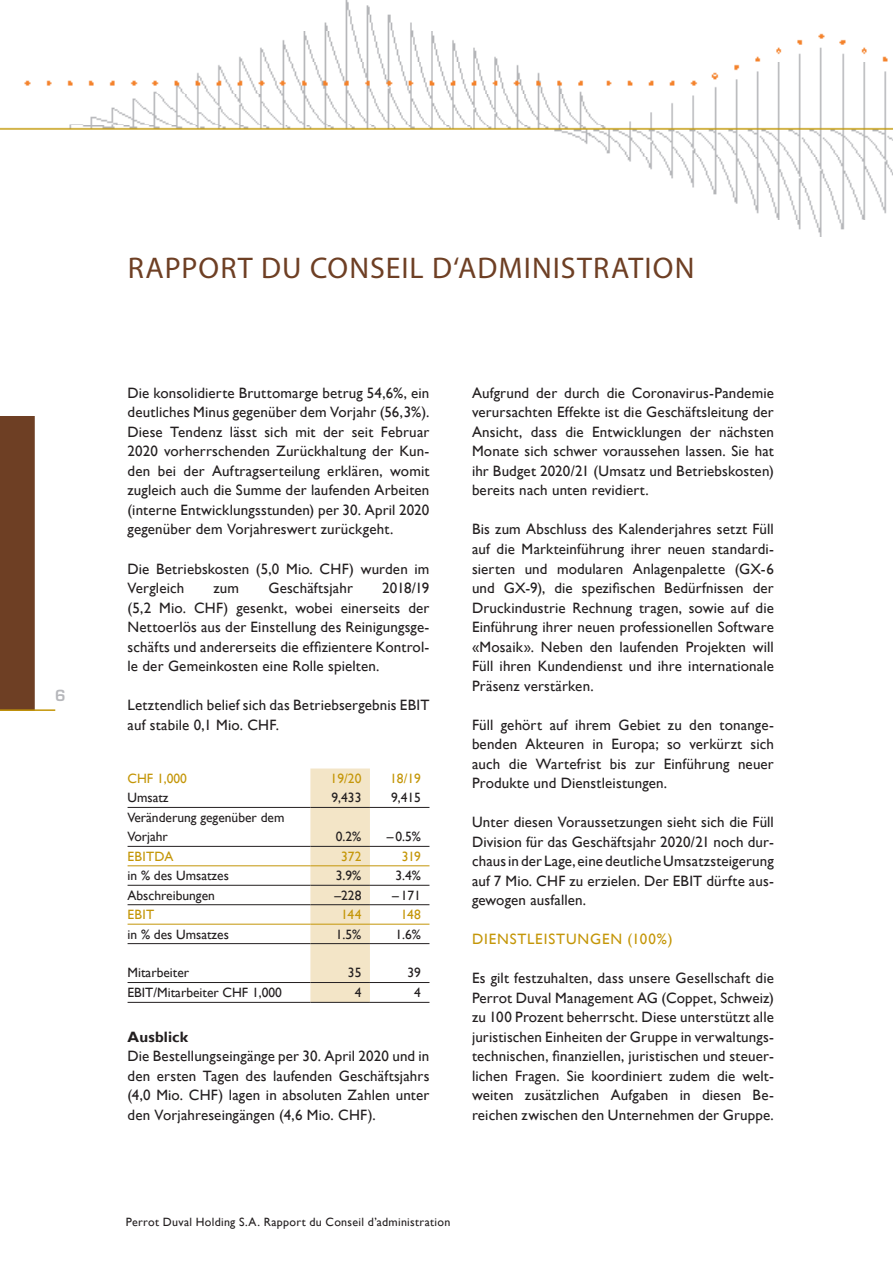
<style>
.page{position:relative;width:893px;height:1263px;background:#fff}
.page>*{position:absolute;margin:0;border:0;box-sizing:border-box;transform-origin:0 0}
._01_Haupt_Tit{font:30px "Myriad Pro";letter-spacing:.035em;color:#6e3f24}
._02_Lauftext{font:15px/19.5px "Gill Sans";letter-spacing:.01em;color:#231f20;text-align:justify}
._02_Tit_Lauftext_ver{font:15px "Gill Sans";letter-spacing:.06em;color:#c49608}
._02_Lauftext-2{font:700 15px "Gill Sans";letter-spacing:.01em;color:#231f20}
.t1{font:600 15px "Eurostile LT Std";color:#b6b7bb}
.LINE{font:13.5px/19.5px "Gill Sans";color:#231f20}
.LINE_GG{font:13.5px "Gill Sans";letter-spacing:.01em;color:#c49608}
.HEAD{font:13.5px "Gill Sans";color:#c49608}
._00_Fusszeile_Links{font:12px "Gill Sans";letter-spacing:.025em;color:#231f20}
</style>
<div class="page">
<div style="left:0;top:416px;width:35px;height:293px;background:#6e3f24"></div>
<hr style="left:0;top:709px;width:55px;height:2px;background:#c49608">
<img style="left:0;top:0;width:893px;height:237px">
<svg style="left:310px;top:768px;width:60px;height:234px;background:#f2e4c7"></svg>
<hr style="left:128px;top:807px;width:182px;height:1px;background:#231f20">
<hr style="left:310px;top:807px;width:60px;height:1px;background:#231f20">
<hr style="left:370px;top:807px;width:59px;height:1px;background:#231f20">
<hr style="left:128px;top:846px;width:182px;height:1px;background:#231f20">
<hr style="left:310px;top:846px;width:60px;height:1px;background:#231f20">
<hr style="left:370px;top:846px;width:59px;height:1px;background:#231f20">
<hr style="left:128px;top:885px;width:182px;height:1px;background:#231f20">
<hr style="left:310px;top:885px;width:60px;height:1px;background:#231f20">
<hr style="left:370px;top:885px;width:59px;height:1px;background:#231f20">
<hr style="left:128px;top:904px;width:182px;height:1px;background:#231f20">
<hr style="left:310px;top:904px;width:60px;height:1px;background:#231f20">
<hr style="left:370px;top:904px;width:59px;height:1px;background:#231f20">
<hr style="left:128px;top:943px;width:182px;height:1px;background:#231f20">
<hr style="left:310px;top:943px;width:60px;height:1px;background:#231f20">
<hr style="left:370px;top:943px;width:59px;height:1px;background:#231f20">
<hr style="left:128px;top:982px;width:182px;height:1px;background:#231f20">
<hr style="left:310px;top:982px;width:60px;height:1px;background:#231f20">
<hr style="left:370px;top:982px;width:59px;height:1px;background:#231f20">
<hr style="left:128px;top:1002px;width:182px;height:1px;background:#231f20">
<hr style="left:310px;top:1002px;width:60px;height:1px;background:#231f20">
<hr style="left:370px;top:1002px;width:59px;height:1px;background:#231f20">
<hr style="left:128px;top:865px;width:182px;height:1px;background:#c49608">
<hr style="left:310px;top:865px;width:60px;height:1px;background:#c49608">
<hr style="left:370px;top:865px;width:59px;height:1px;background:#c49608">
<hr style="left:128px;top:924px;width:182px;height:1px;background:#c49608">
<hr style="left:310px;top:924px;width:60px;height:1px;background:#c49608">
<hr style="left:370px;top:924px;width:59px;height:1px;background:#c49608">
<p class="t1" style="left:55px;top:686px;width:12px">6</p>
<p class="_01_Haupt_Tit" style="left:128px;top:249px;width:568px">RAPPORT DU CONSEIL D‘ADMINISTRATION</p>
<p class="_02_Lauftext" style="left:128px;top:383px;width:303px">Die konsolidierte Bruttomarge betrug 54,6%, ein deutliches Minus gegenüber dem Vorjahr (56,3%).<br>Diese Tendenz lässt sich mit der seit Februar 2020 vorherrschenden Zurückhaltung der Kun&shy;den bei der Auftragserteilung erklären, womit zugleich auch die Summe der laufenden Arbeiten (interne Entwicklungsstunden) per 30. April 2020 gegenüber dem Vorjahreswert zurückgeht.</p>
<p class="_02_Lauftext" style="left:128px;top:559px;width:303px">Die Betriebskosten (5,0 Mio. CHF) wurden im<br>Vergleich</p>
<p class="_02_Lauftext" style="left:128px;top:578px;width:303px;text-indent:255px">2018/19 (5,2 Mio. CHF) gesenkt, wobei einerseits der Nettoerlös aus der Einstellung des Reinigungsge&shy;schäfts und andererseits die effizientere Kontrol&shy;le der Gemeinkosten eine Rolle spielten.</p>
<p class="_02_Lauftext" style="left:128px;top:695px;width:303px">Letztendlich belief sich das Betriebsergebnis EBIT auf stabile 0,1 Mio. CHF.</p>
<p class="_02_Lauftext" style="left:214px;top:578px;width:27px">zum</p>
<p class="_02_Lauftext" style="left:268px;top:578px;width:86px">Geschäftsjahr</p>
<p class="HEAD" style="left:128px;top:770px;width:61px">CHF 1,000</p>
<p class="HEAD" style="left:331px;top:770px;width:32px">19/20</p>
<p class="HEAD" style="left:390px;top:770px;width:32px">18/19</p>
<p class="LINE" style="left:128px;top:788px;width:43px">Umsatz</p>
<p class="LINE" style="left:331px;top:788px;width:31px">9,433</p>
<p class="LINE" style="left:391px;top:788px;width:31px">9,415</p>
<p class="LINE" style="left:128px;top:808px;width:158px">Veränderung gegenüber dem<br>Vorjahr</p>
<p class="LINE" style="left:336px;top:827px;width:27px">0.2%</p>
<p class="LINE" style="left:387px;top:827px;width:36px">–0.5%</p>
<p class="LINE_GG" style="left:128px;top:848px;width:47px">EBITDA</p>
<p class="LINE_GG" style="left:341px;top:848px;width:22px">372</p>
<p class="LINE_GG" style="left:402px;top:848px;width:21px">319</p>
<p class="LINE" style="left:128px;top:866px;width:103px">in % des Umsatzes</p>
<p class="LINE" style="left:336px;top:866px;width:27px">3.9%</p>
<p class="LINE" style="left:395px;top:866px;width:27px">3.4%</p>
<p class="LINE" style="left:128px;top:886px;width:89px">Abschreibungen</p>
<p class="LINE" style="left:334px;top:886px;width:28px">–228</p>
<p class="LINE" style="left:392px;top:886px;width:30px">–171</p>
<p class="LINE_GG" style="left:128px;top:907px;width:28px">EBIT</p>
<p class="LINE_GG" style="left:341px;top:907px;width:22px">144</p>
<p class="LINE_GG" style="left:401px;top:907px;width:21px">148</p>
<p class="LINE" style="left:128px;top:924px;width:103px">in % des Umsatzes</p>
<p class="LINE" style="left:336px;top:924px;width:27px">1.5%</p>
<p class="LINE" style="left:395px;top:924px;width:27px">1.6%</p>
<p class="LINE" style="left:128px;top:963px;width:63px">Mitarbeiter</p>
<p class="LINE" style="left:348px;top:963px;width:15px">35</p>
<p class="LINE" style="left:407px;top:963px;width:15px">39</p>
<p class="LINE" style="left:128px;top:983px;width:156px">EBIT/Mitarbeiter CHF 1,000</p>
<p class="LINE" style="left:355px;top:983px;width:8px">4</p>
<p class="LINE" style="left:414px;top:983px;width:8px">4</p>
<p class="_02_Lauftext-2" style="left:128px;top:1027px;width:62px">Ausblick</p>
<p class="_02_Lauftext" style="left:128px;top:1046px;width:303px">Die Bestellungseingänge per 30. April 2020 und in den ersten Tagen des laufenden Geschäftsjahrs (4,0 Mio. CHF) lagen in absoluten Zahlen unter den Vorjahreseingängen (4,6 Mio. CHF).</p>
<p class="_02_Lauftext" style="left:472px;top:383px;width:303px">Aufgrund der durch die Coronavirus-Pandemie verursachten Effekte ist die Geschäftsleitung der Ansicht, dass die Entwicklungen der nächsten Monate sich schwer voraussehen lassen. Sie hat ihr Budget 2020/21 (Umsatz und Betriebskosten) bereits nach unten revidiert.</p>
<p class="_02_Lauftext" style="left:472px;top:520px;width:303px">Bis zum Abschluss des Kalenderjahres setzt Füll auf die Markteinführung ihrer neuen standardi&shy;sierten und modularen Anlagenpalette (GX-6 und GX-9), die spezifischen Bedürfnissen der Druckindustrie Rechnung tragen, sowie auf die Einführung ihrer neuen professionellen Software «Mosaik». Neben den laufenden Projekten will Füll ihren Kundendienst und ihre internationale Präsenz verstärken.</p>
<p class="_02_Lauftext" style="left:472px;top:715px;width:303px">Füll gehört auf ihrem Gebiet zu den tonange&shy;benden Akteuren in Europa; so verkürzt sich auch die Wartefrist bis zur Einführung neuer Produkte und Dienstleistungen.</p>
<p class="_02_Lauftext" style="left:472px;top:812px;width:303px">Unter diesen Voraussetzungen sieht sich die Füll Division für das Geschäftsjahr 2020/21 noch dur&shy;chaus in der Lage, eine deutliche Umsatzsteigerung auf 7 Mio. CHF zu erzielen. Der EBIT dürfte aus&shy;gewogen ausfallen.</p>
<p class="_02_Tit_Lauftext_ver" style="left:472px;top:930px;width:202px">DIENSTLEISTUNGEN (100%)</p>
<p class="_02_Lauftext" style="left:472px;top:968px;width:303px">Es gilt festzuhalten, dass unsere Gesellschaft die Perrot Duval Management AG (Coppet, Schweiz) zu 100 Prozent beherrscht. Diese unterstützt alle juristischen Einheiten der Gruppe in verwaltungs&shy;technischen, finanziellen, juristischen und steuer&shy;lichen Fragen. Sie koordiniert zudem die welt&shy;weiten zusätzlichen Aufgaben in diesen Be&shy;reichen zwischen den Unternehmen der Gruppe.</p>
<p class="_00_Fusszeile_Links" style="left:126px;top:1215px;width:326px">Perrot Duval Holding S.A. Rapport du Conseil d’administration</p>
</div>
